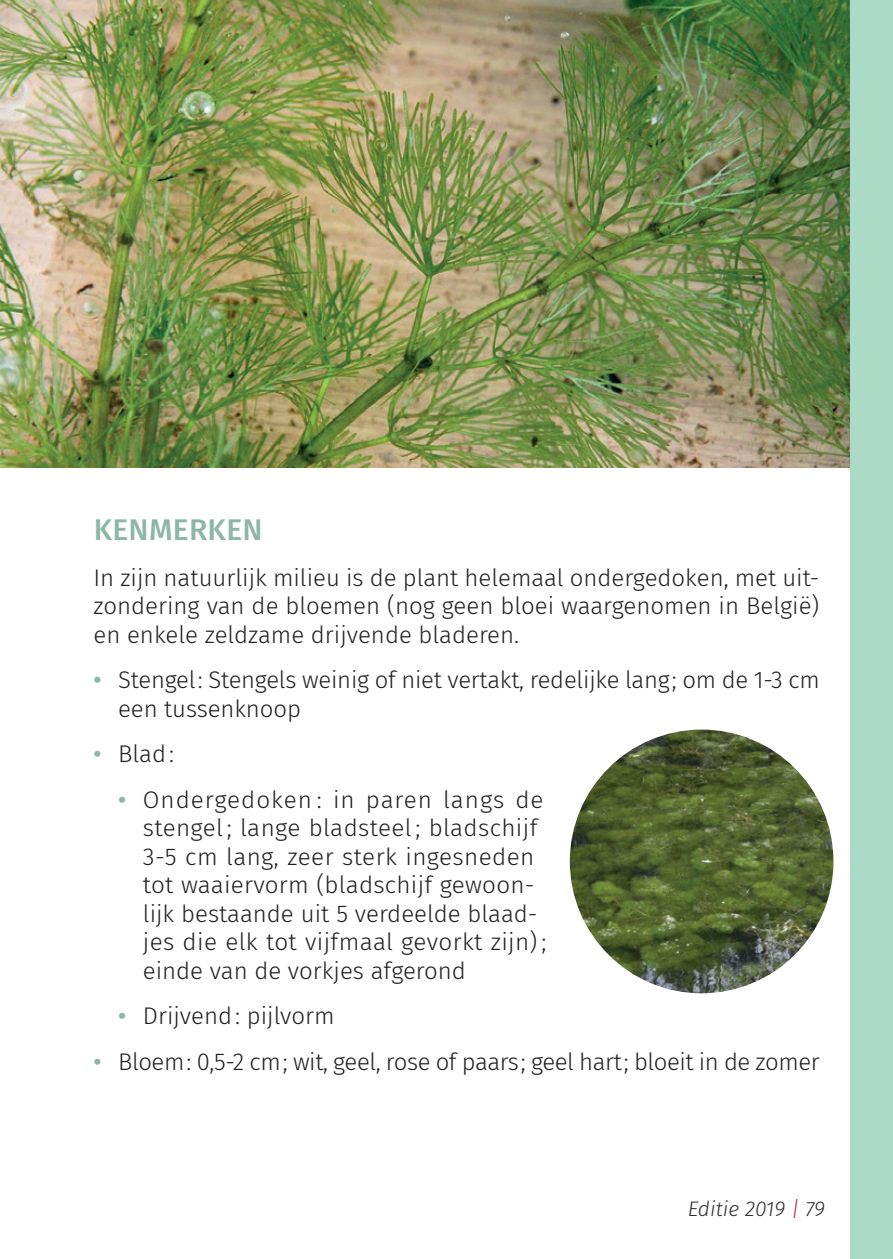
<style>
.page{position:relative;width:893px;height:1259px;background:#fff}
.page>*{position:absolute;margin:0;border:0;box-sizing:border-box;transform-origin:0 0}
.t1{font:500 30px "Fira Sans";letter-spacing:.01em;color:#8db6a6}
.t2{font:300 24px/28.5px "Fira Sans";color:#231f20}
.t3{font:italic 300 21px "Fira Sans";color:#312f30}
.s1{font-weight:500;color:#8db6a6}
.s2{color:#aa3136}
</style>
<div class="page">
<img style="left:1px;top:0;width:849px;height:468px">
<hr style="left:0;top:0;width:1px;height:468px;background:#abdac6">
<div style="left:850px;top:0;width:43px;height:1259px;background:#abdac6"></div>
<img style="left:570px;top:729px;width:263px;height:264px;border-radius:132px">
<p class="t1" style="left:94px;top:512px;width:170px">KENMERKEN</p>
<p class="t2" style="left:94px;top:563px;width:728px;text-align:justify">In zijn natuurlijk milieu is de plant helemaal ondergedoken, met uit&shy;zondering van de bloemen (nog geen bloei waargenomen in België) en enkele zeldzame drijvende bladeren.</p>
<p class="t2" style="left:118px;top:666px;width:703px;text-indent:-25px"><span class="s1">•</span> Stengel: Stengels weinig of niet vertakt, redelijke lang; om de 1-3 cm een tussenknoop</p>
<p class="t2" style="left:94px;top:740px;width:82px"><span class="s1">•</span> Blad:</p>
<p class="t2" style="left:143px;top:785px;width:405px;text-indent:-25px"><span class="s1">•</span> Ondergedoken : in paren langs de stengel ; lange bladsteel ; bladschijf 3-5 cm lang, zeer sterk ingesneden tot waaiervorm (bladschijf gewoon&shy;lijk bestaande uit 5 verdeelde blaad&shy;jes die elk tot vijfmaal gevorkt zijn) ; einde van de vorkjes afgerond</p>
<p class="t2" style="left:118px;top:1002px;width:218px"><span class="s1">•</span> Drijvend: pijlvorm</p>
<p class="t2" style="left:94px;top:1047px;width:728px"><span class="s1">•</span> Bloem: 0,5-2 cm; wit, geel, rose of paars; geel hart; bloeit in de zomer</p>
<p class="t3" style="left:688px;top:1196px;width:139px">Editie 2019 <span class="s2">|</span> 79</p>
</div>
